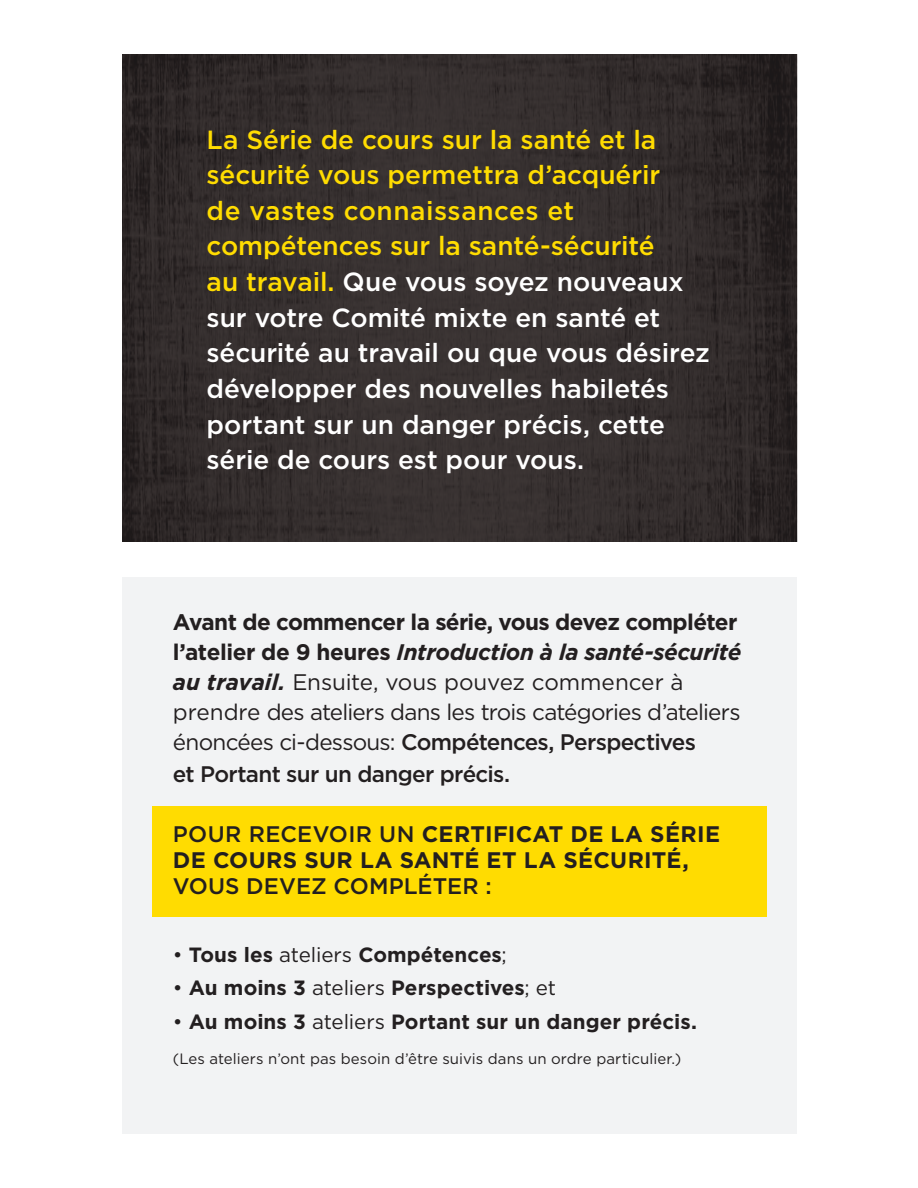
<style>
.page{position:relative;width:918px;height:1188px;background:#fff}
.page>*{position:absolute;margin:0;border:0;box-sizing:border-box;transform-origin:0 0}
.body{font:500 26.25px/35.5px "Gotham";color:#fff}
.body-2{font:22.5px/30.3px "Gotham";letter-spacing:-.03em;color:#231f20}
.body-3{font:700 22.5px/26.2px "Gotham";letter-spacing:.015em;color:#231f20}
.texte{font:700 20.55px "Gotham";color:#231f20}
.texte-2{font:15px "Gotham";letter-spacing:.005em;color:#231f20}
.s1{color:#ffdc01}
.s2{font-weight:700}
.s3{font-weight:700;font-style:italic}
.s4{font-weight:500}
.s5{font-weight:400}
</style>
<div class="page">
<img style="left:122px;top:54px;width:675px;height:488px">
<div style="left:122px;top:577px;width:674px;height:557px;background:#f2f3f4"></div>
<div style="left:153px;top:806px;width:614px;height:111px;background:#ffdc01"></div>
<p class="body" style="left:207px;top:121px;width:505px"><span class="s1">La Série de cours sur la santé et la sécurité vous permettra d’acquérir<br>de vastes connaissances et compétences sur la santé-sécurité<br>au travail.</span> Que vous soyez nouveaux sur votre Comité mixte en santé et sécurité au travail ou que vous désirez développer des nouvelles habiletés portant sur un danger précis, cette série de cours est pour vous.</p>
<p class="body-2" style="left:173px;top:606px;width:570px"><span class="s2">Avant de commencer la série, vous devez compléter l’atelier de 9 heures</span> <span class="s3">Introduction à la santé-sécurité au travail.</span> Ensuite, vous pouvez commencer à prendre des ateliers dans les trois catégories d’ateliers énoncées ci-dessous: <span class="s4">Compétences, Perspectives<br>et Portant sur un danger précis.</span></p>
<p class="body-3" style="left:173px;top:820px;width:549px"><span class="s4">POUR RECEVOIR UN</span> CERTIFICAT DE LA SÉRIE<br>DE COURS SUR LA SANTÉ ET LA SÉCURITÉ,<br><span class="s4">VOUS DEVEZ COMPLÉTER :</span></p>
<p class="texte" style="left:173px;top:942px;width:335px"><span class="s5">•</span> Tous les <span class="s5">ateliers</span> Compétences<span class="s5">;</span></p>
<p class="texte" style="left:173px;top:976px;width:385px"><span class="s5">•</span> Au moins 3 <span class="s5">ateliers</span> Perspectives<span class="s5">; et</span></p>
<p class="texte" style="left:173px;top:1010px;width:526px"><span class="s5">•</span> Au moins 3 <span class="s5">ateliers</span> Portant sur un danger précis.</p>
<p class="texte-2" style="left:173px;top:1050px;width:510px">(Les ateliers n’ont pas besoin d’être suivis dans un ordre particulier.)</p>
</div>
